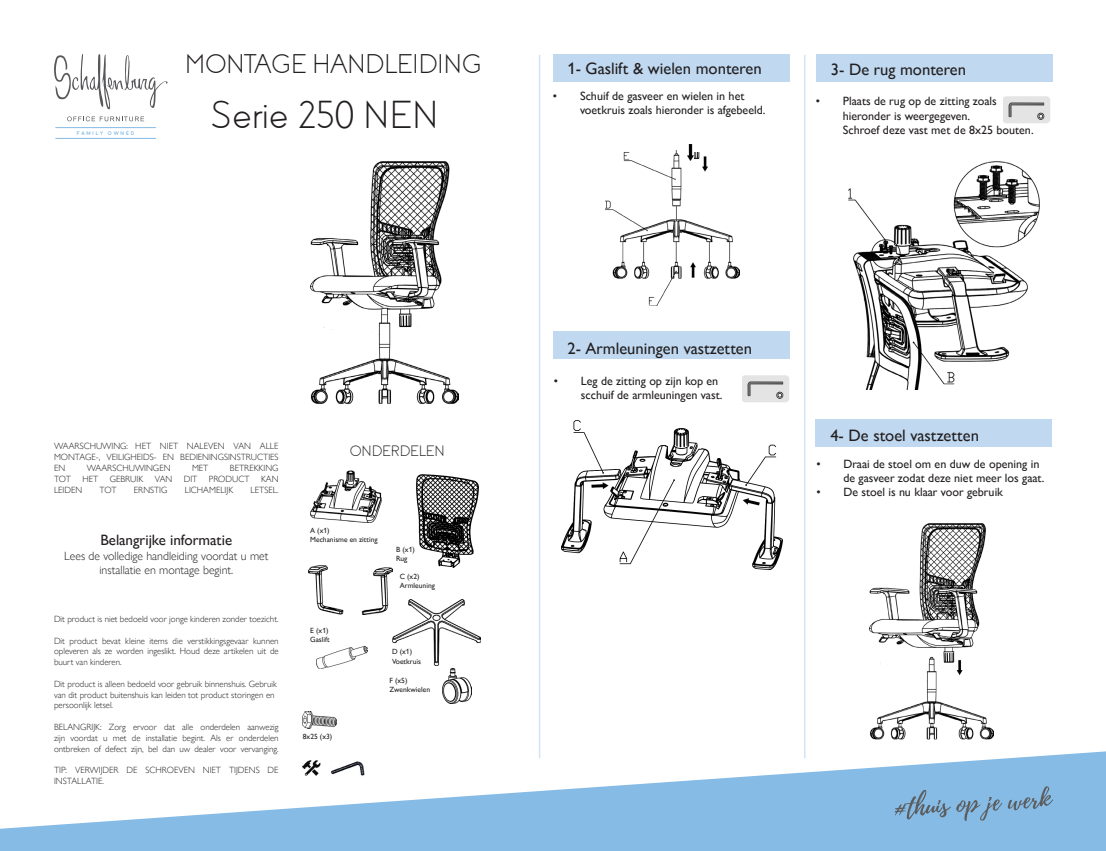
<style>
.page{position:relative;width:1106px;height:851px;background:#fff}
.page>*{position:absolute;margin:0;border:0;box-sizing:border-box;transform-origin:0 0}
.t1{font:300 39px "Coves";color:#231f20}
.t2{font:300 27px "Coves";color:#231f20}
.t3{font:16.5px "Gill Sans Nova";color:#231f20}
.t4{font:15px "Gill Sans Nova";color:#231f20}
.t5{font:300 15px "Coves";letter-spacing:.025em;color:#231f20}
.t6{font:12px/14.4px "Gill Sans Nova";color:#231f20}
.t7{font:300 12px/14.4px "Gill Sans Nova";color:#231f20;text-align:center}
.t8{font:300 9px/10.8px "Gill Sans Nova";color:#231f20;text-align:justify}
.t9{font:7.5px "Gill Sans Nova";color:#231f20}
.t10{font:700 5.25px "Moon";letter-spacing:.3em;color:#85bbe5}
.s1{font-family:"Gill Sans Nova"}
</style>
<div class="page">
<svg style="left:0;top:751px;width:1106px;height:99px;fill:#85bbe5"></svg>
<svg style="left:54px;top:54px;width:114px;height:55px"></svg>
<svg style="left:67px;top:116px;width:77px;height:5px"></svg>
<hr style="left:56px;top:127px;width:100px;height:1px;background:#85bbe5">
<hr style="left:56px;top:138px;width:100px;height:1px;background:#85bbe5">
<img style="left:302px;top:754px;width:20px;height:33px">
<div style="left:816px;top:54px;width:236px;height:27px;background:#c0d9f1"></div>
<div style="left:553px;top:54px;width:236px;height:28px;background:#c0d9f1"></div>
<svg style="left:893px;top:785px;width:160px;height:36px;background:#7fadd1"></svg>
<img style="left:742px;top:375px;width:47px;height:27px">
<hr style="left:539px;top:55px;width:1px;height:703px;background:#d3e5f5">
<hr style="left:804px;top:55px;width:1px;height:703px;background:#d3e5f5">
<img style="left:330px;top:760px;width:35px;height:16px">
<img style="left:605px;top:150px;width:134px;height:156px">
<div style="left:557px;top:124px;width:58px;height:29px;background:#fff"></div>
<div style="left:553px;top:332px;width:236px;height:27px;background:#c0d9f1"></div>
<img style="left:1003px;top:96px;width:47px;height:27px">
<div style="left:816px;top:419px;width:236px;height:28px;background:#c0d9f1"></div>
<img style="left:310px;top:470px;width:72px;height:52px">
<img style="left:417px;top:474px;width:62px;height:93px">
<img style="left:308px;top:565px;width:85px;height:49px">
<img style="left:393px;top:599px;width:87px;height:66px">
<img style="left:316px;top:646px;width:51px;height:22px">
<img style="left:442px;top:668px;width:29px;height:35px">
<img style="left:302px;top:711px;width:35px;height:17px">
<div style="left:682px;top:125px;width:33px;height:26px;background:#fff"></div>
<img style="left:687px;top:145px;width:6px;height:15px">
<img style="left:562px;top:421px;width:220px;height:148px">
<img style="left:848px;top:162px;width:192px;height:228px">
<img style="left:869px;top:523px;width:125px;height:217px">
<img style="left:310px;top:161px;width:148px;height:243px">
<p class="t10" style="left:77px;top:130px;width:59px">FAMILY OWNED</p>
<p class="t2" style="left:185px;top:48px;width:297px">MONTAGE HANDLEIDING</p>
<p class="t1" style="left:211px;top:91px;width:228px">Serie 25<span class="s1">0</span> NEN</p>
<p class="t3" style="left:567px;top:59px;width:196px">1- Gaslift &amp; wielen monteren</p>
<p class="t3" style="left:830px;top:60px;width:137px">3- De rug monteren</p>
<p class="t6" style="left:842px;top:94px;width:192px;text-indent:-27px">• Plaats de rug op de zitting zoals hieronder is weergegeven.<br>Schroef deze vast met de 8x25 bouten.</p>
<p class="t6" style="left:580px;top:89px;width:187px;text-indent:-27px">• Schuif de gasveer en wielen in het voetkruis zoals hieronder is afgebeeld.</p>
<p class="t8" style="left:54px;top:441px;width:226px">WAARSCHUWING: HET NIET NALEVEN VAN ALLE MONTAGE-, VEILIGHEIDS- EN BEDIENINGSINSTRUCTIES EN</p>
<p class="t8" style="left:87px;top:462px;width:85px">WAARSCHUWINGEN</p>
<p class="t8" style="left:192px;top:462px;width:18px">MET</p>
<p class="t8" style="left:230px;top:462px;width:50px">BETREKKING</p>
<p class="t8" style="left:54px;top:473px;width:18px">TOT</p>
<p class="t8" style="left:82px;top:473px;width:17px">HET</p>
<p class="t8" style="left:110px;top:473px;width:35px">GEBRUIK</p>
<p class="t8" style="left:155px;top:473px;width:19px">VAN</p>
<p class="t8" style="left:184px;top:473px;width:15px">DIT</p>
<p class="t8" style="left:209px;top:473px;width:42px">PRODUCT</p>
<p class="t8" style="left:261px;top:473px;width:19px">KAN</p>
<p class="t8" style="left:54px;top:484px;width:30px">LEIDEN</p>
<p class="t8" style="left:100px;top:484px;width:18px">TOT</p>
<p class="t8" style="left:134px;top:484px;width:35px">ERNSTIG</p>
<p class="t8" style="left:185px;top:484px;width:50px">LICHAMELIJK</p>
<p class="t8" style="left:250px;top:484px;width:30px">LETSEL.</p>
<p class="t4" style="left:100px;top:531px;width:133px">Belangrijke informatie</p>
<p class="t7" style="left:64px;top:548px;width:206px">Lees de volledige handleiding voordat u met installatie en montage begint.</p>
<p class="t8" style="left:54px;top:613px;width:226px">Dit product is niet bedoeld voor jonge kinderen zonder toezicht.</p>
<p class="t8" style="left:54px;top:635px;width:226px">Dit product bevat kleine items die verstikkingsgevaar kunnen opleveren als ze worden ingeslikt. Houd deze artikelen uit de buurt van kinderen.</p>
<p class="t8" style="left:54px;top:678px;width:224px;text-align:left">Dit product is alleen bedoeld voor gebruik binnenshuis. Gebruik van dit product buitenshuis kan leiden tot product storingen en persoonlijk letsel.</p>
<p class="t8" style="left:54px;top:721px;width:226px">BELANGRIJK: Zorg ervoor dat alle onderdelen aanwezig zijn voordat u met de installatie begint. Als er onderdelen ontbreken of defect zijn, bel dan uw dealer voor vervanging.</p>
<p class="t8" style="left:54px;top:764px;width:226px">TIP: VERWIJDER DE SCHROEVEN NIET TIJDENS DE<br>INSTALLATIE.</p>
<p class="t5" style="left:350px;top:442px;width:96px">ONDERDELEN</p>
<p class="t9" style="left:310px;top:525px;width:21px">A (x1)</p>
<p class="t9" style="left:310px;top:534px;width:69px">Mechanisme en zitting</p>
<p class="t9" style="left:396px;top:544px;width:20px">B (x1)</p>
<p class="t9" style="left:396px;top:553px;width:13px">Rug</p>
<p class="t9" style="left:400px;top:571px;width:21px">C (x2)</p>
<p class="t9" style="left:400px;top:580px;width:37px">Armleuning</p>
<p class="t9" style="left:310px;top:625px;width:20px">E (x1)</p>
<p class="t9" style="left:310px;top:634px;width:21px">Gaslift</p>
<p class="t9" style="left:392px;top:647px;width:22px">D (x1)</p>
<p class="t9" style="left:392px;top:656px;width:30px">Voetkruis</p>
<p class="t9" style="left:389px;top:676px;width:19px">F (x5)</p>
<p class="t9" style="left:389px;top:685px;width:42px">Zwenkwielen</p>
<p class="t9" style="left:303px;top:731px;width:31px">8x25 (x3)</p>
<p class="t3" style="left:567px;top:338px;width:186px">2- Armleuningen vastzetten</p>
<p class="t6" style="left:581px;top:374px;width:143px;text-indent:-27px">• Leg de zitting op zijn kop en scchuif de armleuningen vast.</p>
<p class="t3" style="left:830px;top:425px;width:150px">4- De stoel vastzetten</p>
<p class="t6" style="left:843px;top:456px;width:202px;text-indent:-27px">• Draai de stoel om en duw de opening in de gasveer zodat deze niet meer los gaat.</p>
<p class="t6" style="left:816px;top:485px;width:188px">• De stoel is nu klaar voor gebruik</p>
</div>
